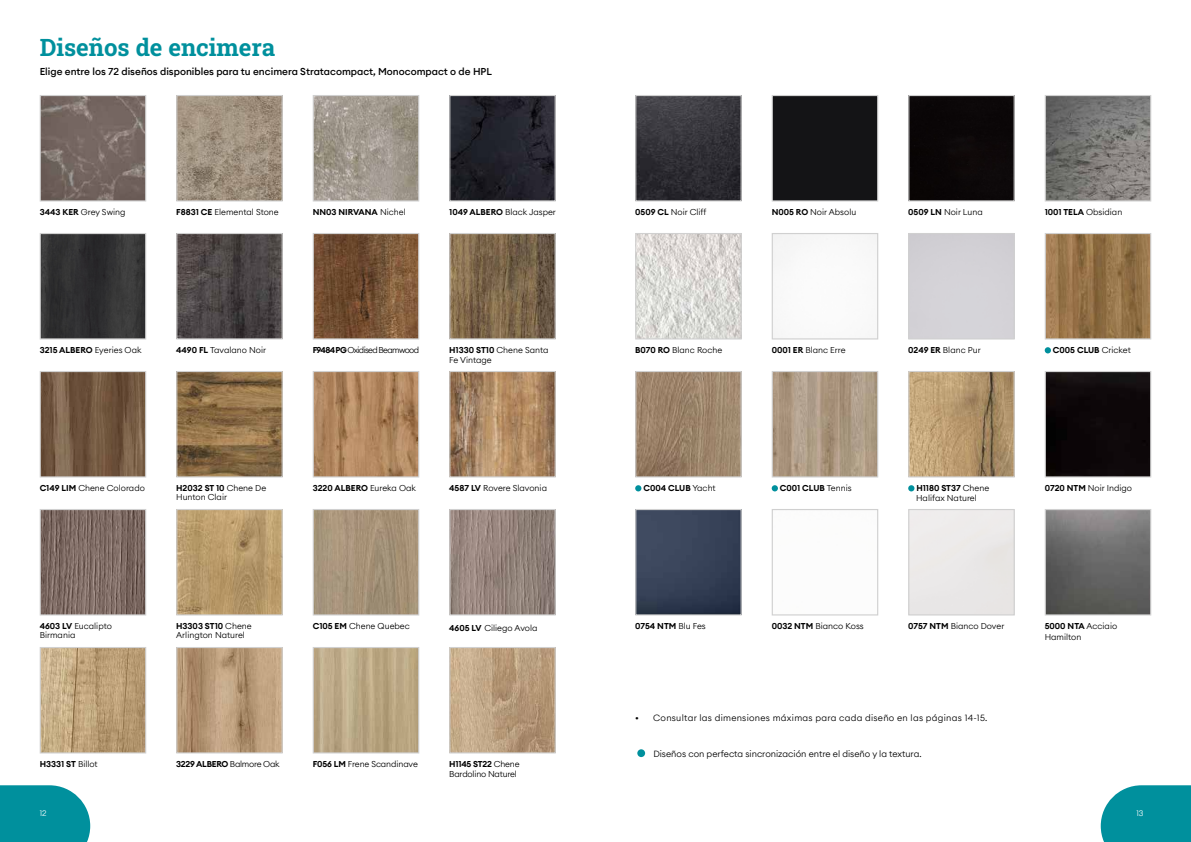
<style>
.page{position:relative;width:1191px;height:842px;background:#fff}
.page>*{position:absolute;margin:0;border:0;box-sizing:border-box;transform-origin:0 0}
.t1{font:24px "Roboto Slab";color:#00909d}
.t2{font:500 10px "Euclid Circular A";color:#000}
.t3{font:300 9px "Euclid Circular A";letter-spacing:.025em;color:#000}
.t4{font:300 9px "Euclid Circular A";color:#000}
.t5{font:300 8.5px/9px "Euclid Circular A";color:#000}
.t6{font:600 8.5px "Euclid Circular A";color:#000}
.t7{font:300 8.5px/10px "Euclid Circular A";letter-spacing:-.02em;color:#000}
.t8{font:300 8.5px "Euclid Circular A";letter-spacing:-.08em;color:#000}
.t9{font:600 8.5px "Euclid Circular A";letter-spacing:-.03em;color:#000}
.t10{font:300 8px "Euclid Circular A";color:#fff}
.s1{font-weight:600}
.s2{font-weight:300}
</style>
<div class="page">
<svg style="left:1100px;top:785px;width:91px;height:57px;background:#1599a5"></svg>
<svg style="left:0;top:785px;width:90px;height:57px;background:#1398a4"></svg>
<img style="left:637px;top:97px;width:102px;height:102px">
<div style="left:635px;top:95px;width:106px;height:106px;border:1px solid #d0d0d0"></div>
<div style="left:910px;top:97px;width:102px;height:102px;background:#0b0708"></div>
<div style="left:908px;top:95px;width:106px;height:106px;border:1px solid #d0d0d0"></div>
<div style="left:773px;top:97px;width:103px;height:102px;background:#141416"></div>
<div style="left:771px;top:95px;width:107px;height:106px;border:1px solid #d0d0d0"></div>
<img style="left:1046px;top:97px;width:103px;height:102px">
<div style="left:1044px;top:95px;width:107px;height:106px;border:1px solid #d0d0d0"></div>
<img style="left:315px;top:511px;width:102px;height:102px">
<div style="left:313px;top:509px;width:106px;height:106px;border:1px solid #d0d0d0"></div>
<img style="left:178px;top:511px;width:103px;height:102px">
<div style="left:176px;top:509px;width:107px;height:106px;border:1px solid #d0d0d0"></div>
<img style="left:451px;top:511px;width:103px;height:102px">
<div style="left:449px;top:509px;width:107px;height:106px;border:1px solid #d0d0d0"></div>
<img style="left:42px;top:649px;width:102px;height:102px">
<div style="left:40px;top:647px;width:106px;height:106px;border:1px solid #d0d0d0"></div>
<img style="left:315px;top:649px;width:102px;height:102px">
<div style="left:313px;top:647px;width:106px;height:106px;border:1px solid #d0d0d0"></div>
<img style="left:178px;top:649px;width:103px;height:102px">
<div style="left:176px;top:647px;width:107px;height:106px;border:1px solid #d0d0d0"></div>
<img style="left:451px;top:649px;width:103px;height:102px">
<div style="left:449px;top:647px;width:107px;height:106px;border:1px solid #d0d0d0"></div>
<img style="left:637px;top:235px;width:102px;height:102px">
<div style="left:635px;top:233px;width:106px;height:106px;border:1px solid #d0d0d0"></div>
<div style="left:908px;top:233px;width:106px;height:106px;border:1px solid #d0d0d0"></div>
<div style="left:771px;top:233px;width:107px;height:106px;border:1px solid #d0d0d0"></div>
<img style="left:1046px;top:235px;width:103px;height:102px">
<div style="left:1044px;top:233px;width:107px;height:106px;border:1px solid #d0d0d0"></div>
<img style="left:42px;top:235px;width:102px;height:102px">
<div style="left:40px;top:233px;width:106px;height:106px;border:1px solid #d0d0d0"></div>
<img style="left:451px;top:235px;width:103px;height:102px">
<div style="left:449px;top:233px;width:107px;height:106px;border:1px solid #d0d0d0"></div>
<img style="left:42px;top:373px;width:102px;height:102px">
<div style="left:40px;top:371px;width:106px;height:106px;border:1px solid #d0d0d0"></div>
<img style="left:178px;top:373px;width:103px;height:102px">
<div style="left:176px;top:371px;width:107px;height:106px;border:1px solid #d0d0d0"></div>
<img style="left:315px;top:373px;width:102px;height:102px">
<div style="left:313px;top:371px;width:106px;height:106px;border:1px solid #d0d0d0"></div>
<img style="left:451px;top:373px;width:103px;height:102px">
<div style="left:449px;top:371px;width:107px;height:106px;border:1px solid #d0d0d0"></div>
<div style="left:1044px;top:347px;width:7px;height:6px;background:#00909d;border-radius:50%"></div>
<img style="left:178px;top:235px;width:103px;height:102px">
<div style="left:176px;top:233px;width:107px;height:106px;border:1px solid #d0d0d0"></div>
<img style="left:315px;top:235px;width:102px;height:102px">
<div style="left:313px;top:233px;width:106px;height:106px;border:1px solid #d0d0d0"></div>
<img style="left:42px;top:511px;width:102px;height:102px">
<div style="left:40px;top:509px;width:106px;height:106px;border:1px solid #d0d0d0"></div>
<img style="left:1046px;top:373px;width:103px;height:102px">
<div style="left:1044px;top:371px;width:107px;height:106px;border:1px solid #d0d0d0"></div>
<img style="left:637px;top:373px;width:102px;height:102px">
<div style="left:635px;top:371px;width:106px;height:106px;border:1px solid #d0d0d0"></div>
<img style="left:910px;top:373px;width:102px;height:102px">
<div style="left:908px;top:371px;width:106px;height:106px;border:1px solid #d0d0d0"></div>
<img style="left:773px;top:373px;width:103px;height:102px">
<div style="left:771px;top:371px;width:107px;height:106px;border:1px solid #d0d0d0"></div>
<svg style="left:635px;top:485px;width:6px;height:6px"></svg>
<div style="left:771px;top:485px;width:7px;height:6px;background:#00909d;border-radius:50%"></div>
<svg style="left:908px;top:485px;width:6px;height:6px"></svg>
<img style="left:1046px;top:511px;width:103px;height:102px">
<div style="left:1044px;top:509px;width:107px;height:106px;border:1px solid #d0d0d0"></div>
<img style="left:637px;top:511px;width:102px;height:102px">
<div style="left:635px;top:509px;width:106px;height:106px;border:1px solid #d0d0d0"></div>
<div style="left:908px;top:509px;width:106px;height:106px;border:1px solid #d0d0d0"></div>
<div style="left:771px;top:509px;width:107px;height:106px;border:1px solid #d0d0d0"></div>
<img style="left:451px;top:97px;width:103px;height:102px">
<div style="left:449px;top:95px;width:107px;height:106px;border:1px solid #d0d0d0"></div>
<img style="left:42px;top:97px;width:102px;height:102px">
<div style="left:40px;top:95px;width:106px;height:106px;border:1px solid #d0d0d0"></div>
<img style="left:315px;top:97px;width:102px;height:102px">
<div style="left:313px;top:95px;width:106px;height:106px;border:1px solid #d0d0d0"></div>
<img style="left:178px;top:97px;width:103px;height:102px">
<div style="left:176px;top:95px;width:107px;height:106px;border:1px solid #d0d0d0"></div>
<div style="left:637px;top:749px;width:8px;height:8px;background:#00909d;border-radius:50%"></div>
<h1 class="t1" style="left:40px;top:31px;width:237px">Diseños de encimera</h1>
<p class="t2" style="left:40px;top:65px;width:454px">Elige entre los 72 diseños disponibles para tu encimera Stratacompact, Monocompact o de HPL</p>
<p class="t5" style="left:40px;top:208px;width:87px"><span class="s1">3443 KER</span> Grey Swing</p>
<p class="t5" style="left:176px;top:208px;width:104px"><span class="s1">F8831 CE</span> Elemental Stone</p>
<p class="t6" style="left:313px;top:207px;width:95px">NN03 NIRVANA <span class="s2">Nichel</span></p>
<p class="t5" style="left:449px;top:208px;width:108px"><span class="s1">1049 ALBERO</span> Black Jasper</p>
<p class="t5" style="left:635px;top:208px;width:73px"><span class="s1">0509 CL</span> Noir Cliff</p>
<p class="t5" style="left:771px;top:208px;width:86px"><span class="s1">N005 RO</span> Noir Absolu</p>
<p class="t5" style="left:908px;top:208px;width:76px"><span class="s1">0509 LN</span> Noir Luna</p>
<p class="t6" style="left:1044px;top:207px;width:79px">1001 TELA <span class="s2">Obsidian</span></p>
<p class="t6" style="left:40px;top:345px;width:103px">3215 ALBERO <span class="s2">Eyeries Oak</span></p>
<p class="t5" style="left:449px;top:346px;width:101px"><span class="s1">H1330 ST10</span> Chene Santa</p>
<p class="t5" style="left:635px;top:346px;width:89px"><span class="s1">B070 RO</span> Blanc Roche</p>
<p class="t5" style="left:771px;top:346px;width:75px"><span class="s1">0001 ER</span> Blanc Erre</p>
<p class="t5" style="left:908px;top:346px;width:74px"><span class="s1">0249 ER</span> Blanc Pur</p>
<p class="t5" style="left:449px;top:356px;width:44px">Fe Vintage</p>
<p class="t5" style="left:176px;top:346px;width:91px"><span class="s1">4490 FL</span> Tavalano Noir</p>
<p class="t8" style="left:313px;top:345px;width:108px"><span class="s1">F9484 PG</span> Oxidised Beamwood</p>
<p class="t6" style="left:1053px;top:345px;width:79px">C005 CLUB <span class="s2">Cricket</span></p>
<p class="t5" style="left:40px;top:484px;width:107px"><span class="s1">C149 LIM</span> Chene Colorado</p>
<p class="t5" style="left:176px;top:484px;width:92px"><span class="s1">H2032 ST 10</span> Chene De<br>Hunton Clair</p>
<p class="t6" style="left:313px;top:483px;width:105px">3220 ALBERO <span class="s2">Eureka Oak</span></p>
<p class="t5" style="left:449px;top:484px;width:99px"><span class="s1">4587 LV</span> Rovere Slavonia</p>
<p class="t6" style="left:643px;top:483px;width:74px">C004 CLUB <span class="s2">Yacht</span></p>
<p class="t6" style="left:780px;top:483px;width:73px">C001 CLUB <span class="s2">Tennis</span></p>
<p class="t5" style="left:916px;top:483px;width:75px;line-height:10px"><span class="s1">H1180 ST37</span> Chene<br>Halifax Naturel</p>
<p class="t5" style="left:1044px;top:484px;width:89px"><span class="s1">0720 NTM</span> Noir Indigo</p>
<p class="t5" style="left:40px;top:622px;width:74px"><span class="s1">4603 LV</span> Eucalipto<br>Birmania</p>
<p class="t5" style="left:176px;top:622px;width:77px"><span class="s1">H3303 ST10</span> Chene<br>Arlington Naturel</p>
<p class="t5" style="left:313px;top:622px;width:99px"><span class="s1">C105 EM</span> Chene Quebec</p>
<p class="t5" style="left:449px;top:624px;width:90px"><span class="s1">4605 LV</span> Ciliego Avola</p>
<p class="t6" style="left:635px;top:621px;width:72px">0754 NTM <span class="s2">Blu Fes</span></p>
<p class="t5" style="left:771px;top:622px;width:94px"><span class="s1">0032 NTM</span> Bianco Koss</p>
<p class="t5" style="left:908px;top:622px;width:98px"><span class="s1">0757 NTM</span> Bianco Dover</p>
<p class="t5" style="left:1044px;top:621px;width:74px;line-height:11px"><span class="s1">5000 NTA</span> Acciaio<br>Hamilton</p>
<p class="t3" style="left:635px;top:712px;width:354px">• Consultar las dimensiones máximas para cada diseño en las páginas 14-15.</p>
<p class="t4" style="left:653px;top:747px;width:270px">Diseños con perfecta sincronización entre el diseño y la textura.</p>
<p class="t6" style="left:40px;top:759px;width:60px">H3331 ST <span class="s2">Billot</span></p>
<p class="t9" style="left:176px;top:759px;width:105px">3229 ALBERO <span class="s2">Balmore Oak</span></p>
<p class="t5" style="left:313px;top:760px;width:107px"><span class="s1">F056 LM</span> Frene Scandinave</p>
<p class="t7" style="left:449px;top:759px;width:72px"><span class="s1">H1145 ST22</span> Chene<br>Bardolino Naturel</p>
<p class="t10" style="left:40px;top:808px;width:8px">12</p>
<p class="t10" style="left:1136px;top:808px;width:9px">13</p>
</div>
